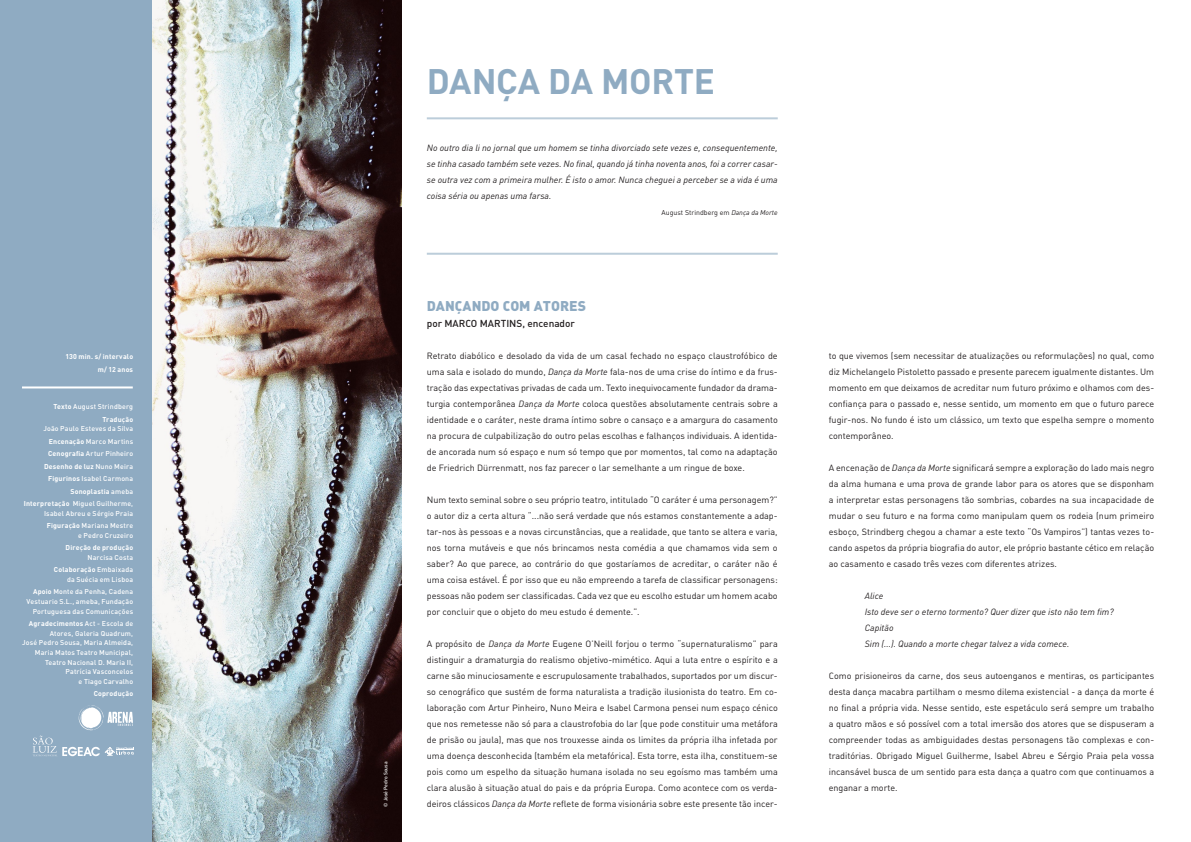
<style>
.page{position:relative;width:1191px;height:842px;background:#fff}
.page>*{position:absolute;margin:0;border:0;box-sizing:border-box;transform-origin:0 0}
.t1{font:700 35px "DIN";letter-spacing:-.01em;color:#8fabc2}
.t2{font:14px "DIN Black Alternate";color:#8fabc2}
.t3{font:10px "DIN Medium Alternate";color:#231f20}
.t4{font:9px/16px "DIN Regular Alternate";color:#231f20;text-align:justify}
.t5{font:italic 9px/16px "DIN";color:#231f20;text-align:justify}
.t6{font:500 7px/9.6px "DIN";letter-spacing:.02em;color:#fff;text-align:right}
.t7{font:700 7px "DIN";letter-spacing:.02em;color:#fff}
.t8{font:7px "DIN Regular Alternate";color:#231f20}
.t9{font:5px "DIN Medium Alternate";color:#fff}
.s1{font-weight:700}
.s2{font-weight:500}
.s3{font-family:"DIN";font-style:italic}
</style>
<div class="page">
<img style="left:152px;top:0;width:249px;height:842px">
<div style="left:0;top:0;width:152px;height:842px;background:#8fabc2"></div>
<hr style="left:22px;top:386px;width:111px;height:2px;background:#fff">
<hr style="left:427px;top:253px;width:350px;height:2px;background:#bccdda">
<hr style="left:427px;top:117px;width:350px;height:2px;background:#bccdda">
<svg style="left:33px;top:705px;width:101px;height:51px"></svg>
<p class="t7" style="left:65px;top:352px;width:69px">130 min. s/ intervalo</p>
<p class="t7" style="left:98px;top:365px;width:37px">m/ 12 anos</p>
<p class="t6" style="left:53px;top:402px;width:81px"><span class="s1">Texto</span> August Strindberg</p>
<p class="t7" style="left:102px;top:415px;width:32px">Tradução</p>
<p class="t6" style="left:43px;top:424px;width:91px">João Paulo Esteves da Silva</p>
<p class="t6" style="left:49px;top:436px;width:86px"><span class="s1">Encenação</span> Marco Martins</p>
<p class="t6" style="left:48px;top:449px;width:87px"><span class="s1">Cenografia</span> Artur Pinheiro</p>
<p class="t7" style="left:44px;top:462px;width:91px">Desenho de luz <span class="s2">Nuno Meira</span></p>
<p class="t6" style="left:48px;top:474px;width:86px"><span class="s1">Figurinos</span> Isabel Carmona</p>
<p class="t7" style="left:70px;top:486px;width:64px">Sonoplastia <span class="s2">ameba</span></p>
<p class="t6" style="left:24px;top:498px;width:111px"><span class="s1">Interpretação</span> Miguel Guilherme,<br>Isabel Abreu e Sérgio Praia</p>
<p class="t6" style="left:47px;top:521px;width:88px"><span class="s1">Figuração</span> Mariana Mestre</p>
<p class="t6" style="left:78px;top:530px;width:56px">e Pedro Cruzeiro</p>
<p class="t7" style="left:66px;top:543px;width:69px">Direção de produção</p>
<p class="t6" style="left:88px;top:552px;width:47px">Narcisa Costa</p>
<p class="t7" style="left:54px;top:565px;width:81px">Colaboração <span class="s2">Embaixada</span></p>
<p class="t6" style="left:67px;top:574px;width:68px">da Suécia em Lisboa</p>
<p class="t6" style="left:27px;top:587px;width:108px"><span class="s1">Apoio</span> Monte da Penha, Cadena<br>Vestuario S.L., ameba, Fundação<br>Portuguesa das Comunicações</p>
<p class="t6" style="left:29px;top:618px;width:106px"><span class="s1">Agradecimentos</span> Act - Escola de<br>Atores, Galeria Quadrum,</p>
<p class="t6" style="left:22px;top:638px;width:112px">José Pedro Sousa, Maria Almeida,<br>Maria Matos Teatro Municipal,<br>Teatro Nacional D. Maria II,</p>
<p class="t6" style="left:66px;top:667px;width:69px">Patrícia Vasconcelos</p>
<p class="t6" style="left:79px;top:676px;width:56px">e Tiago Carvalho</p>
<p class="t7" style="left:94px;top:689px;width:41px">Coprodução</p>
<p class="t9" style="left:382px;top:807px;width:47px;rotate:-90deg">© José Pedro Sousa</p>
<p class="t1" style="left:427px;top:59px;width:290px">DANÇA DA MORTE</p>
<p class="t5" style="left:427px;top:139px;width:352px">No outro dia li no jornal que um homem se tinha divorciado sete vezes e, consequentemente, se tinha casado também sete vezes. No final, quando já tinha noventa anos, foi a correr casar&shy;se outra vez com a primeira mulher. É isto o amor. Nunca cheguei a perceber se a vida é uma coisa séria ou apenas uma farsa.</p>
<p class="t8" style="left:661px;top:208px;width:118px">August Strindberg em <span class="s3">Dança da Morte</span></p>
<p class="t2" style="left:427px;top:296px;width:161px">DANÇANDO COM ATORES</p>
<p class="t3" style="left:427px;top:317px;width:150px">por MARCO MARTINS, encenador</p>
<p class="t4" style="left:427px;top:347px;width:352px">Retrato diabólico e desolado da vida de um casal fechado no espaço claustrofóbico de uma sala e isolado do mundo, <span class="s3">Dança da Morte</span> fala-nos de uma crise do íntimo e da frus&shy;tração das expectativas privadas de cada um. Texto inequivocamente fundador da drama&shy;turgia contemporânea <span class="s3">Dança da Morte</span> coloca questões absolutamente centrais sobre a identidade e o caráter, neste drama íntimo sobre o cansaço e a amargura do casamento na procura de culpabilização do outro pelas escolhas e falhanços individuais. A identida&shy;de ancorada num só espaço e num só tempo que por momentos, tal como na adaptação de Friedrich Dürrenmatt, nos faz parecer o lar semelhante a um ringue de boxe.</p>
<p class="t4" style="left:427px;top:491px;width:352px">Num texto seminal sobre o seu próprio teatro, intitulado “O caráter é uma personagem?” o autor diz a certa altura “...não será verdade que nós estamos constantemente a adap&shy;tar-nos às pessoas e a novas circunstâncias, que a realidade, que tanto se altera e varia, nos torna mutáveis e que nós brincamos nesta comédia a que chamamos vida sem o saber? Ao que parece, ao contrário do que gostaríamos de acreditar, o caráter não é uma coisa estável. É por isso que eu não empreendo a tarefa de classificar personagens: pessoas não podem ser classificadas. Cada vez que eu escolho estudar um homem acabo por concluir que o objeto do meu estudo é demente.”.</p>
<p class="t4" style="left:427px;top:635px;width:352px">A propósito de <span class="s3">Dança da Morte</span> Eugene O’Neill forjou o termo “supernaturalismo” para distinguir a dramaturgia do realismo objetivo-mimético. Aqui a luta entre o espírito e a carne são minuciosamente e escrupulosamente trabalhados, suportados por um discur&shy;so cenográfico que sustém de forma naturalista a tradição ilusionista do teatro. Em co&shy;laboração com Artur Pinheiro, Nuno Meira e Isabel Carmona pensei num espaço cénico que nos remetesse não só para a claustrofobia do lar (que pode constituir uma metáfora de prisão ou jaula), mas que nos trouxesse ainda os limites da própria ilha infetada por uma doença desconhecida (também ela metafórica). Esta torre, esta ilha, constituem-se pois como um espelho da situação humana isolada no seu egoísmo mas também uma clara alusão à situação atual do pais e da própria Europa. Como acontece com os verda&shy;deiros clássicos <span class="s3">Dança da Morte</span> reflete de forma visionária sobre este presente tão incer-</p>
<p class="t4" style="left:828px;top:347px;width:327px">to que vivemos (sem necessitar de atualizações ou reformulações) no qual, como diz Michelangelo Pistoletto passado e presente parecem igualmente distantes. Um momento em que deixamos de acreditar num futuro próximo e olhamos com des&shy;confiança para o passado e, nesse sentido, um momento em que o futuro parece fugir-nos. No fundo é isto um clássico, um texto que espelha sempre o momento contemporâneo.</p>
<p class="t4" style="left:828px;top:459px;width:327px">A encenação de <span class="s3">Dança da Morte</span> significará sempre a exploração do lado mais negro da alma humana e uma prova de grande labor para os atores que se disponham a interpretar estas personagens tão sombrias, cobardes na sua incapacidade de mudar o seu futuro e na forma como manipulam quem os rodeia (num primeiro esboço, Strindberg chegou a chamar a este texto “Os Vampiros”) tantas vezes to&shy;cando aspetos da própria biografia do autor, ele próprio bastante cético em relação ao casamento e casado três vezes com diferentes atrizes.</p>
<p class="t5" style="left:864px;top:587px;width:20px">Alice</p>
<p class="t5" style="left:864px;top:603px;width:250px">Isto deve ser o eterno tormento? Quer dizer que isto não tem fim?</p>
<p class="t5" style="left:864px;top:619px;width:30px">Capitão</p>
<p class="t5" style="left:864px;top:635px;width:206px">Sim (...). Quando a morte chegar talvez a vida comece.</p>
<p class="t4" style="left:828px;top:667px;width:327px">Como prisioneiros da carne, dos seus autoenganos e mentiras, os participantes desta dança macabra partilham o mesmo dilema existencial - a dança da morte é no final a própria vida. Nesse sentido, este espetáculo será sempre um trabalho a quatro mãos e só possível com a total imersão dos atores que se dispuseram a compreender todas as ambiguidades destas personagens tão complexas e con&shy;traditórias. Obrigado Miguel Guilherme, Isabel Abreu e Sérgio Praia pela vossa incansável busca de um sentido para esta dança a quatro com que continuamos a enganar a morte.</p>
</div>
